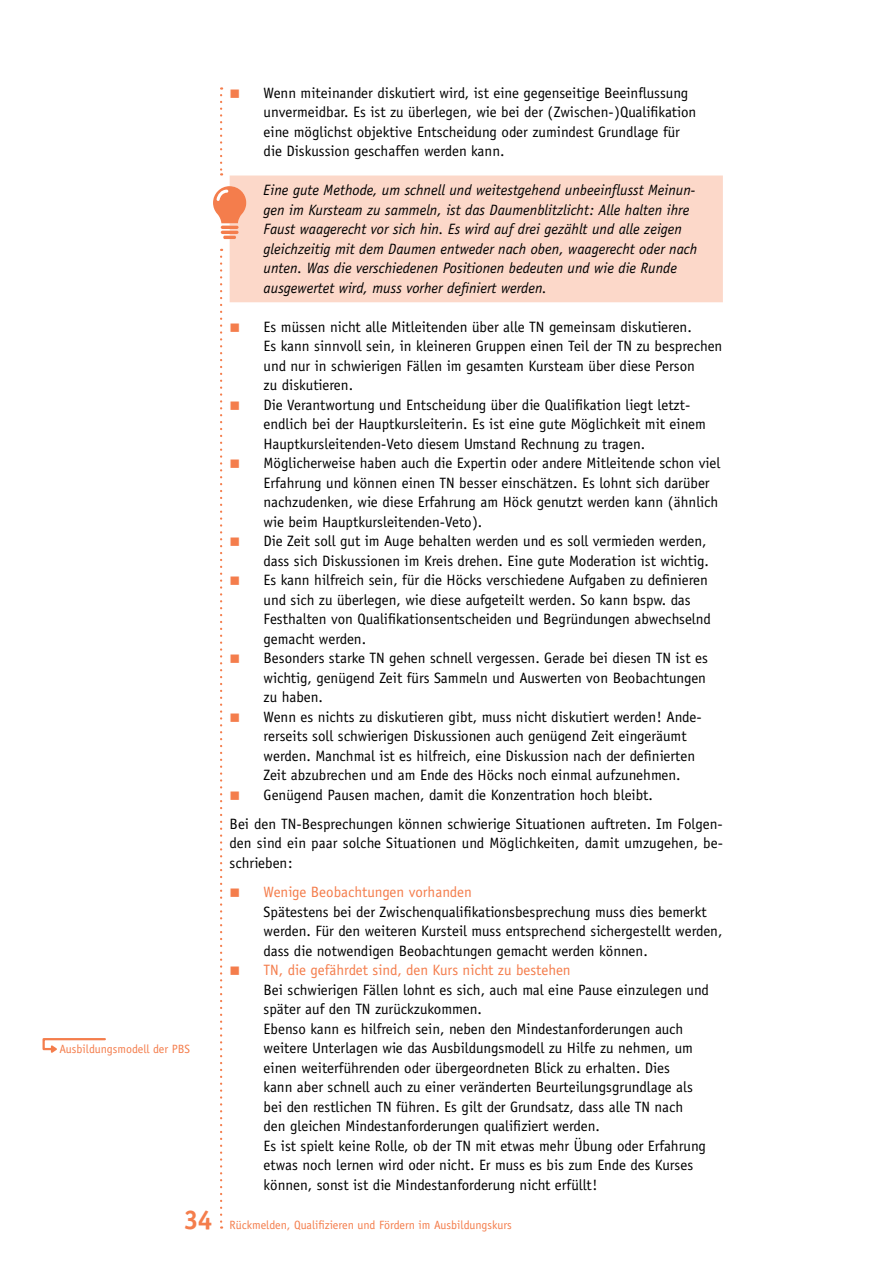
<style>
.page{position:relative;width:893px;height:1263px;background:#fff}
.page>*{position:absolute;margin:0;border:0;box-sizing:border-box;transform-origin:0 0}
.t1{font:700 27px "Officina Sans";color:#f47d4c}
.t2{font:15px/19.5px "Officina Sans";color:#000}
.t3{font:italic 15px/19.5px "Officina Sans";color:#000}
.t4{font:12px "Officina Sans";color:#f47d4c}
.s1{color:#f47d4c}
</style>
<div class="page">
<div style="left:230px;top:176px;width:493px;height:126px;background:#fcd8c9"></div>
<hr style="left:221px;top:226px;width:18px;height:3px;background:#f47d4c;border-radius:2px">
<hr style="left:221px;top:231px;width:18px;height:3px;background:#f47d4c;border-radius:2px">
<svg style="left:223px;top:236px;width:13px;height:3px"></svg>
<svg style="left:213px;top:186px;width:33px;height:37px"></svg>
<svg style="left:42px;top:1038px;width:64px;height:15px"></svg>
<svg style="left:220px;top:87px;width:2px;height:89px"></svg>
<svg style="left:220px;top:257px;width:2px;height:971px"></svg>
<p class="t4" style="left:60px;top:1042px;width:132px">Ausbildungsmodell der PBS</p>
<p class="t2" style="left:264px;top:83px;width:434px;text-indent:-34px"><span class="s1">■</span> Wenn miteinander diskutiert wird, ist eine gegenseitige Beeinflussung unvermeidbar. Es ist zu überlegen, wie bei der (Zwischen-)Qualifikation eine möglichst objektive Entscheidung oder zumindest Grundlage für die Diskussion geschaffen werden kann.</p>
<p class="t3" style="left:264px;top:180px;width:435px">Eine gute Methode, um schnell und weitestgehend unbeeinflusst Meinun&shy;gen im Kursteam zu sammeln, ist das Daumenblitzlicht: Alle halten ihre Faust waagerecht vor sich hin. Es wird auf drei gezählt und alle zeigen gleichzeitig mit dem Daumen entweder nach oben, waagerecht oder nach unten. Was die verschiedenen Positionen bedeuten und wie die Runde ausgewertet wird, muss vorher definiert werden.</p>
<p class="t2" style="left:264px;top:317px;width:460px;text-indent:-34px"><span class="s1">■</span> Es müssen nicht alle Mitleitenden über alle TN gemeinsam diskutieren.<br>Es kann sinnvoll sein, in kleineren Gruppen einen Teil der TN zu besprechen und nur in schwierigen Fällen im gesamten Kursteam über diese Person<br>zu diskutieren.</p>
<p class="t2" style="left:264px;top:395px;width:444px;text-indent:-34px"><span class="s1">■</span> Die Verantwortung und Entscheidung über die Qualifikation liegt letzt&shy;endlich bei der Hauptkursleiterin. Es ist eine gute Möglichkeit mit einem<br>Hauptkursleitenden-Veto diesem Umstand Rechnung zu tragen.</p>
<p class="t2" style="left:264px;top:453px;width:458px;text-indent:-34px"><span class="s1">■</span> Möglicherweise haben auch die Expertin oder andere Mitleitende schon viel Erfahrung und können einen TN besser einschätzen. Es lohnt sich darüber nachzudenken, wie diese Erfahrung am Höck genutzt werden kann (ähnlich wie beim Hauptkursleitenden-Veto).</p>
<p class="t2" style="left:230px;top:531px;width:481px;text-align:right"><span class="s1">■</span> Die Zeit soll gut im Auge behalten werden und es soll vermieden werden, dass sich Diskussionen im Kreis drehen. Eine gute Moderation ist wichtig.</p>
<p class="t2" style="left:264px;top:570px;width:449px;text-indent:-34px"><span class="s1">■</span> Es kann hilfreich sein, für die Höcks verschiedene Aufgaben zu definieren und sich zu überlegen, wie diese aufgeteilt werden. So kann bspw. das Festhalten von Qualifikationsentscheiden und Begründungen abwechselnd gemacht werden.</p>
<p class="t2" style="left:264px;top:648px;width:446px;text-indent:-34px"><span class="s1">■</span> Besonders starke TN gehen schnell vergessen. Gerade bei diesen TN ist es wichtig, genügend Zeit fürs Sammeln und Auswerten von Beobachtungen zu haben.</p>
<p class="t2" style="left:264px;top:707px;width:438px;text-indent:-34px"><span class="s1">■</span> Wenn es nichts zu diskutieren gibt, muss nicht diskutiert werden! Ande&shy;rerseits soll schwierigen Diskussionen auch genügend Zeit eingeräumt werden. Manchmal ist es hilfreich, eine Diskussion nach der definierten Zeit abzubrechen und am Ende des Höcks noch einmal aufzunehmen.</p>
<p class="t2" style="left:230px;top:780px;width:495px;line-height:29.2px"><span class="s1">■</span> Genügend Pausen machen, damit die Konzentration hoch bleibt.<br>Bei den TN-Besprechungen können schwierige Situationen auftreten. Im Folgen-</p>
<p class="t2" style="left:230px;top:833px;width:495px">den sind ein paar solche Situationen und Möglichkeiten, damit umzugehen, be&shy;schrieben:</p>
<p class="t2" style="left:264px;top:882px;width:460px;text-indent:-34px"><span class="s1">■ Wenige Beobachtungen vorhanden<br></span>Spätestens bei der Zwischenqualifikationsbesprechung muss dies bemerkt werden. Für den weiteren Kursteil muss entsprechend sichergestellt werden, dass die notwendigen Beobachtungen gemacht werden können.</p>
<p class="t2" style="left:264px;top:960px;width:447px;text-indent:-34px"><span class="s1">■ TN, die gefährdet sind, den Kurs nicht zu bestehen<br></span>Bei schwierigen Fällen lohnt es sich, auch mal eine Pause einzulegen und später auf den TN zurückzukommen.<br>Ebenso kann es hilfreich sein, neben den Mindestanforderungen auch weitere Unterlagen wie das Ausbildungsmodell zu Hilfe zu nehmen, um einen weiterführenden oder übergeordneten Blick zu erhalten. Dies<br>kann aber schnell auch zu einer veränderten Beurteilungsgrundlage als bei den restlichen TN führen. Es gilt der Grundsatz, dass alle TN nach<br>den gleichen Mindestanforderungen qualifiziert werden.<br>Es ist spielt keine Rolle, ob der TN mit etwas mehr Übung oder Erfahrung etwas noch lernen wird oder nicht. Er muss es bis zum Ende des Kurses können, sonst ist die Mindestanforderung nicht erfüllt!</p>
<h1 class="t1" style="left:184px;top:1202px;width:30px">34</h1>
<p class="t4" style="left:230px;top:1217px;width:284px">Rückmelden, Qualifizieren und Fördern im Ausbildungskurs</p>
</div>
